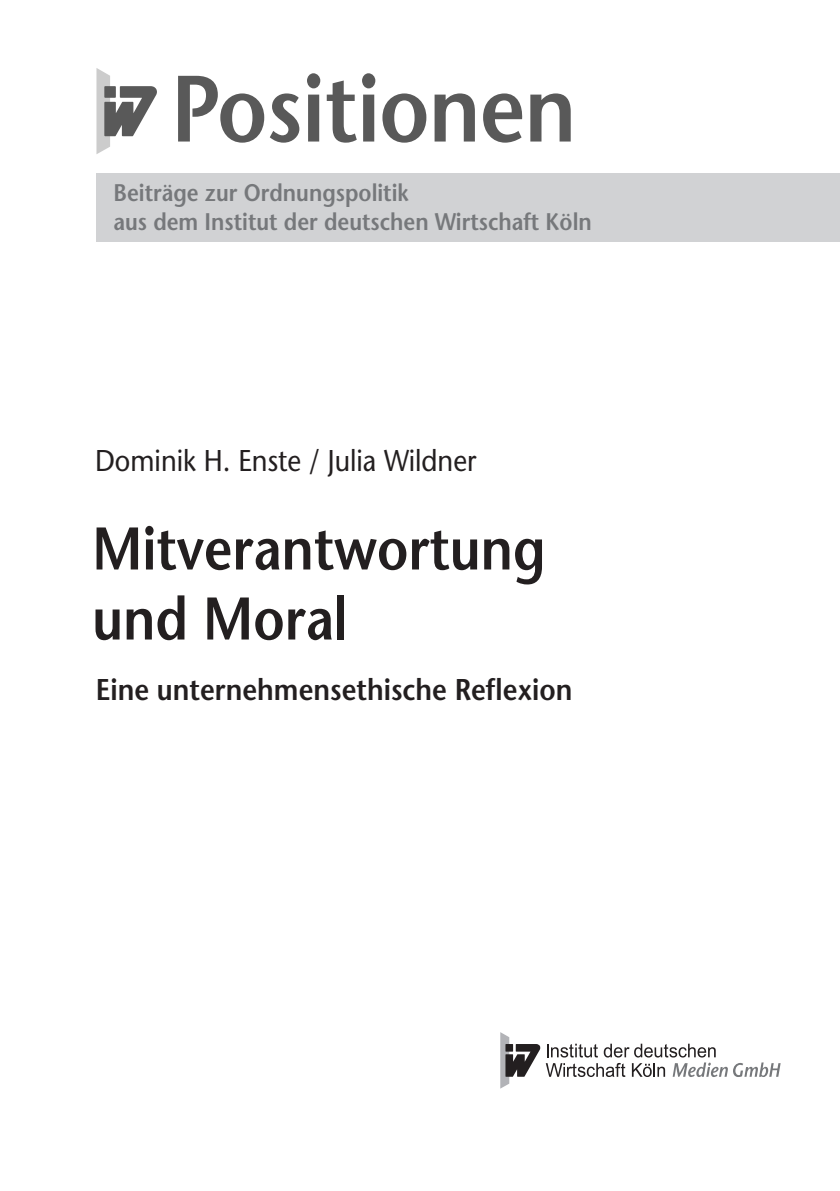
<style>
.page{position:relative;width:840px;height:1191px;background:#fff}
.page>*{position:absolute;margin:0;border:0;box-sizing:border-box;transform-origin:0 0}
.t1{font:600 60px/70px "Stone Sans";color:#231f20;scale:.87 1}
.t2{font:600 30px "Stone Sans";color:#231f20;scale:.9 1}
.t3{font:30px "Stone Sans";color:#231f20;scale:.9 1}
.t4{font:600 24px "Stone Sans";color:#76787b;scale:.9 1}
</style>
<div class="page">
<div style="left:96px;top:174px;width:743px;height:68px;background:#d1d2d4"></div>
<svg style="left:178px;top:76px;width:121px;height:67px"></svg>
<svg style="left:307px;top:73px;width:13px;height:68px"></svg>
<svg style="left:326px;top:80px;width:30px;height:63px"></svg>
<svg style="left:362px;top:73px;width:13px;height:68px"></svg>
<svg style="left:382px;top:93px;width:44px;height:50px"></svg>
<svg style="left:434px;top:93px;width:40px;height:48px"></svg>
<svg style="left:483px;top:93px;width:39px;height:50px"></svg>
<svg style="left:530px;top:93px;width:40px;height:48px"></svg>
<svg style="left:96px;top:68px;width:61px;height:86px"></svg>
<svg style="left:500px;top:1032px;width:280px;height:56px"></svg>
<p class="t4" style="left:113px;top:177px;width:329px">Beiträge zur Ordnungspolitik</p>
<p class="t4" style="left:113px;top:206px;width:532px">aus dem Institut der deutschen Wirtschaft Köln</p>
<p class="t3" style="left:95px;top:442px;width:425px">Dominik H. Enste / Julia Wildner</p>
<p class="t1" style="left:92px;top:513px;width:522px">Mitverantwortung und Moral</p>
<p class="t2" style="left:96px;top:670px;width:530px">Eine unternehmensethische Reflexion</p>
</div>
